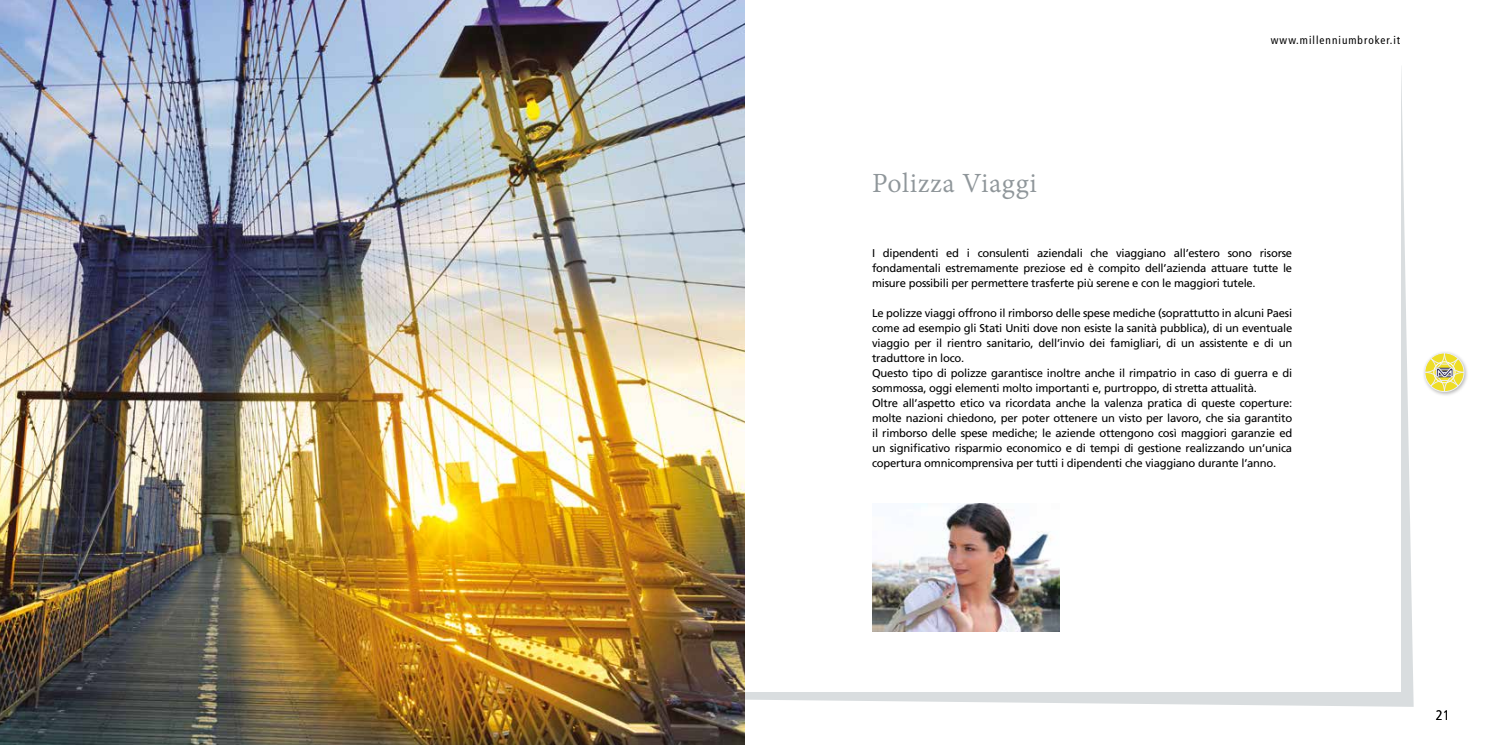
<style>
.page{position:relative;width:1489px;height:745px;background:#fff}
.page>*{position:absolute;margin:0;border:0;box-sizing:border-box;transform-origin:0 0}
.t1{font:30px "Adobe Devanagari";letter-spacing:.02em;color:#8f969a}
.t2{font:300 13.75px "Frutiger LT";color:#000;scale:.9 1}
.t3{font:11.25px/15px "Frutiger LT";letter-spacing:-.02em;color:#000;text-align:justify}
.t4{font:condensed 11.25px "Frutiger LT";letter-spacing:.09em;color:#000}
</style>
<div class="page">
<svg style="left:744px;top:66px;width:669px;height:640px;fill:#d9dddf"></svg>
<div style="left:744px;top:53px;width:656px;height:638px;background:#fff"></div>
<img style="left:0;top:0;width:744px;height:744px">
<div style="left:1421px;top:350px;width:47px;height:46px;background:#000;opacity:.3"></div>
<svg style="left:1424px;top:352px;width:39px;height:39px;background:#e5dd89"></svg>
<img style="left:872px;top:503px;width:187px;height:128px">
<h1 class="t1" style="left:872px;top:166px;width:166px">Polizza Viaggi</h1>
<p class="t4" style="left:1270px;top:34px;width:131px">www.millenniumbroker.it</p>
<p class="t3" style="left:872px;top:245px;width:421px">I dipendenti ed i consulenti aziendali che viaggiano all’estero sono risorse fondamentali estremamente preziose ed è compito dell’azienda attuare tutte le misure possibili per permettere trasferte più serene e con le maggiori tutele.</p>
<p class="t3" style="left:872px;top:305px;width:421px;text-align:left">Le polizze viaggi offrono il rimborso delle spese mediche (soprattutto in alcuni Paesi come ad esempio gli Stati Uniti dove non esiste la sanità pubblica), di un eventuale viaggio per il rientro sanitario, dell’invio dei famigliari, di un assistente e di un traduttore in loco.<br>Questo tipo di polizze garantisce inoltre anche il rimpatrio in caso di guerra e di sommossa, oggi elementi molto importanti e, purtroppo, di stretta attualità.<br>Oltre all’aspetto etico va ricordata anche la valenza pratica di queste coperture: molte nazioni chiedono, per poter ottenere un visto per lavoro, che sia garantito il rimborso delle spese mediche; le aziende ottengono così maggiori garanzie ed un significativo risparmio economico e di tempi di gestione realizzando un’unica copertura omnicomprensiva per tutti i dipendenti che viaggiano durante l’anno.</p>
<p class="t2" style="left:1435px;top:706px;width:17px">21</p>
</div>
